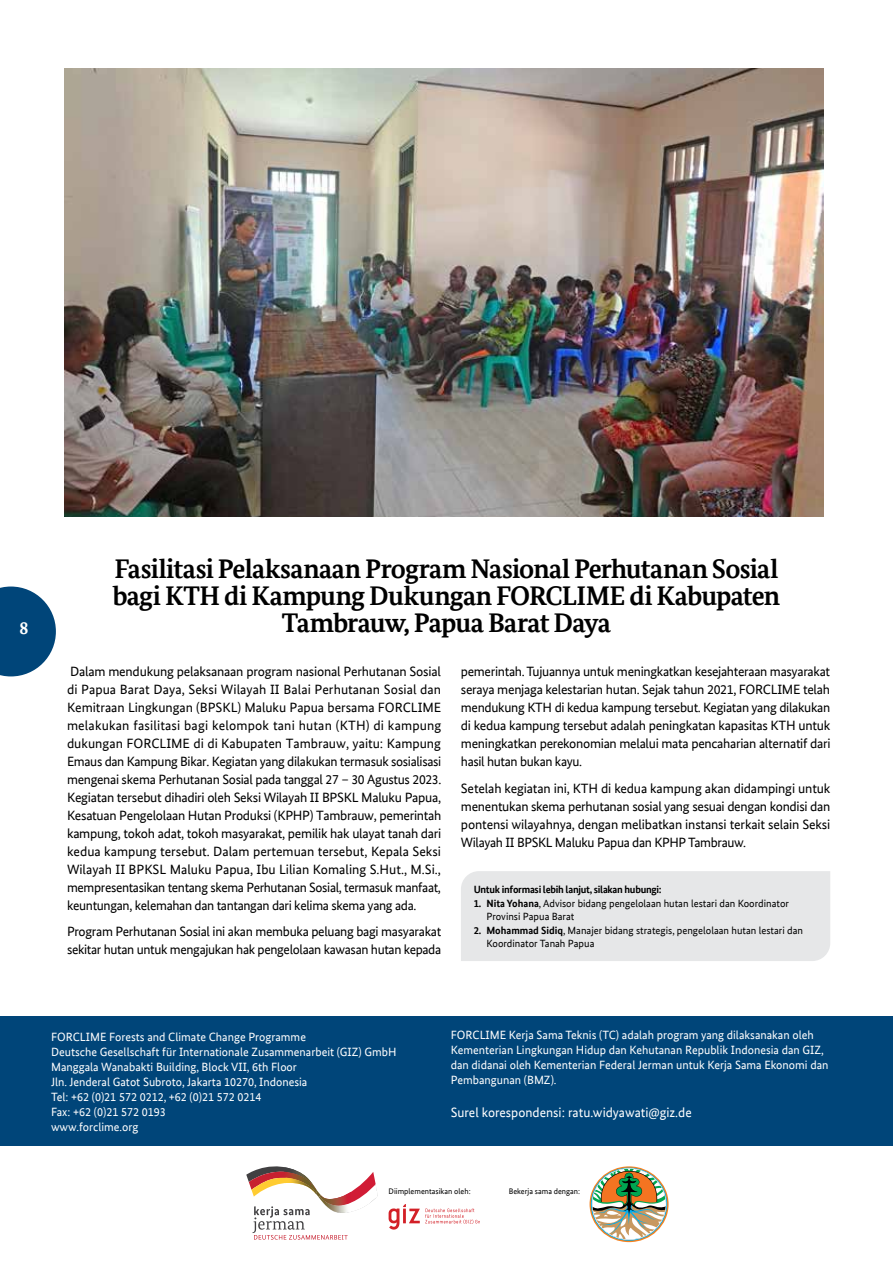
<style>
.page{position:relative;width:893px;height:1263px;background:#fff}
.page>*{position:absolute;margin:0;border:0;box-sizing:border-box;transform-origin:0 0}
.t1{font:700 27px/27px "Bundes Serif Office T";letter-spacing:-.025em;color:#000;text-align:center}
.t2{font:700 18px "Bundes Serif Office T";color:#fff}
.t3{font:13.5px/18px "Bundes Sans Office";letter-spacing:-.025em;color:#000;text-align:justify}
.t4{font:13.5px "Bundes Sans Office";color:#fff}
.t5{font:12px/15px "Bundes Sans Office";color:#fff}
.t6{font:10.5px/13.5px "Bundes Sans Office";color:#000}
.t7{font:700 10.5px "Bundes Sans Office";letter-spacing:-.025em;color:#000}
.t8{font:8.1px "Bundes Sans Office";color:#000}
.s1{font-weight:700}
</style>
<div class="page">
<div style="left:0;top:1016px;width:893px;height:247px;background:#004579"></div>
<div style="left:0;top:1146px;width:893px;height:117px;background:#fff"></div>
<svg style="left:246px;top:1166px;width:132px;height:74px"></svg>
<img style="left:320px;top:1192px;width:31px;height:13px">
<img style="left:318px;top:1197px;width:31px;height:16px">
<svg style="left:389px;top:1204px;width:91px;height:25px"></svg>
<img style="left:592px;top:1168px;width:74px;height:72px">
<img style="left:64px;top:68px;width:760px;height:449px">
<div style="left:461px;top:871px;width:369px;height:90px;background:#e6e7e8"></div>
<svg style="left:0;top:586px;width:56px;height:90px"></svg>
<h2 class="t2" style="left:19px;top:618px;width:10px">8</h2>
<h1 class="t1" style="left:113px;top:556px;width:669px">Fasilitasi Pelaksanaan Program Nasional Perhutanan Sosial bagi KTH di Kampung Dukungan FORCLIME di Kabupaten<br>Tambrauw, Papua Barat Daya</h1>
<p class="t3" style="left:461px;top:662px;width:371px">pemerintah. Tujuannya untuk meningkatkan kesejahteraan masyarakat seraya menjaga kelestarian hutan. Sejak tahun 2021, FORCLIME telah mendukung KTH di kedua kampung tersebut. Kegiatan yang dilakukan di kedua kampung tersebut adalah peningkatan kapasitas KTH untuk meningkatkan perekonomian melalui mata pencaharian alternatif dari hasil hutan bukan kayu.</p>
<p class="t3" style="left:461px;top:779px;width:371px">Setelah kegiatan ini, KTH di kedua kampung akan didampingi untuk menentukan skema perhutanan sosial yang sesuai dengan kondisi dan pontensi wilayahnya, dengan melibatkan instansi terkait selain Seksi Wilayah II BPSKL Maluku Papua dan KPHP Tambrauw.</p>
<p class="t3" style="left:67px;top:662px;width:376px">Dalam mendukung pelaksanaan program nasional Perhutanan Sosial di Papua Barat Daya, Seksi Wilayah II Balai Perhutanan Sosial dan Kemitraan Lingkungan (BPSKL) Maluku Papua bersama FORCLIME melakukan fasilitasi bagi kelompok tani hutan (KTH) di kampung dukungan FORCLIME di di Kabupaten Tambrauw, yaitu: Kampung Emaus dan Kampung Bikar. Kegiatan yang dilakukan termasuk sosialisasi mengenai skema Perhutanan Sosial pada tanggal 27 – 30 Agustus 2023.<br>Kegiatan tersebut dihadiri oleh Seksi Wilayah II BPSKL Maluku Papua, Kesatuan Pengelolaan Hutan Produksi (KPHP) Tambrauw, pemerintah kampung, tokoh adat, tokoh masyarakat, pemilik hak ulayat tanah dari kedua kampung tersebut. Dalam pertemuan tersebut, Kepala Seksi Wilayah II BPKSL Maluku Papua, Ibu Lilian Komaling S.Hut., M.Si., mempresentasikan tentang skema Perhutanan Sosial, termasuk manfaat, keuntungan, kelemahan dan tantangan dari kelima skema yang ada.</p>
<p class="t3" style="left:67px;top:923px;width:376px">Program Perhutanan Sosial ini akan membuka peluang bagi masyarakat sekitar hutan untuk mengajukan hak pengelolaan kawasan hutan kepada</p>
<p class="t7" style="left:474px;top:883px;width:190px">Untuk informasi lebih lanjut, silakan hubungi:</p>
<p class="t6" style="left:486px;top:896px;width:304px;text-indent:-13px"><span class="s1">1. Nita Yohana</span>, Advisor bidang pengelolaan hutan lestari dan Koordinator<br>Provinsi Papua Barat</p>
<p class="t6" style="left:486px;top:923px;width:318px;text-indent:-13px"><span class="s1">2. Mohammad Sidiq</span>, Manajer bidang strategis, pengelolaan hutan lestari dan<br>Koordinator Tanah Papua</p>
<p class="t5" style="left:51px;top:1029px;width:347px">FORCLIME Forests and Climate Change Programme<br>Deutsche Gesellschaft für Internationale Zusammenarbeit (GIZ) GmbH Manggala Wanabakti Building, Block VII, 6th Floor<br>Jln. Jenderal Gatot Subroto, Jakarta 10270, Indonesia<br>Tel: +62 (0)21 572 0212, +62 (0)21 572 0214<br>Fax: +62 (0)21 572 0193<br>www.forclime.org</p>
<p class="t5" style="left:451px;top:1027px;width:379px">FORCLIME Kerja Sama Teknis (TC) adalah program yang dilaksanakan oleh Kementerian Lingkungan Hidup dan Kehutanan Republik Indonesia dan GIZ, dan didanai oleh Kementerian Federal Jerman untuk Kerja Sama Ekonomi dan Pembangunan (BMZ).</p>
<p class="t4" style="left:451px;top:1105px;width:242px">Surel korespondensi: ratu.widyawati@giz.de</p>
<p class="t8" style="left:305px;top:1186px;width:167px">Diimplementasikan oleh: Diimplementasikan oleh:</p>
<p class="t8" style="left:509px;top:1186px;width:73px">Bekerja sama dengan:</p>
</div>
